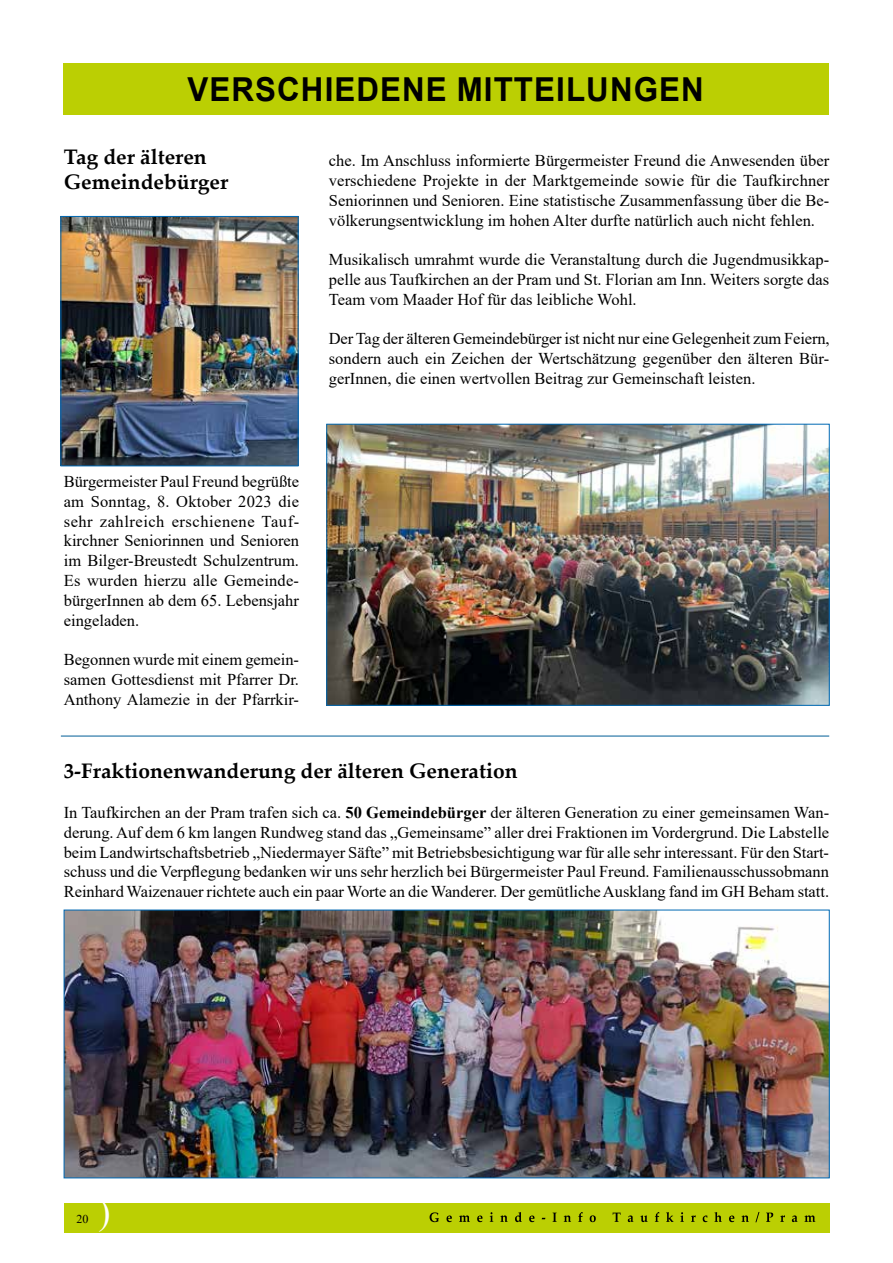
<style>
.page{position:relative;width:893px;height:1263px;background:#fff}
.page>*{position:absolute;margin:0;border:0;box-sizing:border-box;transform-origin:0 0}
.t1{font:36px "Times New Roman";color:#fff}
.t2{font:700 33px "Arial";letter-spacing:.035em;color:#000;scale:.95 1}
.t3{font:700 21px/25.2px "Palatino Linotype";color:#000}
.t4{font:16.5px/19.8px "Times New Roman";color:#000;text-align:justify}
.t5{font:12px "Times New Roman";color:#000}
.s1{font-weight:700}
</style>
<div class="page">
<div style="left:64px;top:1203px;width:765px;height:30px;background:#bbcf03"></div>
<svg style="left:430px;top:1212px;width:385px;height:10px"></svg>
<div style="left:63px;top:64px;width:765px;height:51px;background:#bbcf03"></div>
<img style="left:62px;top:218px;width:235px;height:246px">
<div style="left:60px;top:216px;width:239px;height:250px;border:1px solid #0069b4"></div>
<img style="left:328px;top:426px;width:500px;height:278px">
<div style="left:326px;top:424px;width:504px;height:282px;border:1px solid #0069b4"></div>
<hr style="left:61px;top:736px;width:768px;height:1px;background:#005d96">
<img style="left:66px;top:912px;width:762px;height:264px">
<div style="left:64px;top:910px;width:766px;height:268px;border:1px solid #0069b4"></div>
<h2 class="t2" style="left:187px;top:66px;width:545px">VERSCHIEDENE MITTEILUNGEN</h2>
<p class="t3" style="left:64px;top:144px;width:166px">Tag der älteren<br>Gemeindebürger</p>
<p class="t4" style="left:329px;top:150px;width:502px">che. Im Anschluss informierte Bürgermeister Freund die Anwesenden über verschiedene Projekte in der Marktgemeinde sowie für die Taufkirchner Seniorinnen und Senioren. Eine statistische Zusammenfassung über die Be&shy;völkerungsentwicklung im hohen Alter durfte natürlich auch nicht fehlen.</p>
<p class="t4" style="left:329px;top:249px;width:502px">Musikalisch umrahmt wurde die Veranstaltung durch die Jugendmusikkap&shy;pelle aus Taufkirchen an der Pram und St. Florian am Inn. Weiters sorgte das Team vom Maader Hof für das leibliche Wohl.</p>
<p class="t4" style="left:329px;top:328px;width:502px">Der Tag der älteren Gemeindebürger ist nicht nur eine Gelegenheit zum Feiern, sondern auch ein Zeichen der Wertschätzung gegenüber den älteren Bür&shy;gerInnen, die einen wertvollen Beitrag zur Gemeinschaft leisten.</p>
<p class="t4" style="left:64px;top:471px;width:237px">Bürgermeister Paul Freund begrüßte am Sonntag, 8. Oktober 2023 die sehr zahlreich erschienene Tauf&shy;kirchner Seniorinnen und Senioren im Bilger-Breustedt Schulzentrum.<br>Es wurden hierzu alle Gemeinde&shy;bürgerInnen ab dem 65. Lebensjahr eingeladen.</p>
<p class="t4" style="left:64px;top:649px;width:237px">Begonnen wurde mit einem gemein&shy;samen Gottesdienst mit Pfarrer Dr.<br>Anthony Alamezie in der Pfarrkir-</p>
<p class="t3" style="left:64px;top:758px;width:455px">3-Fraktionenwanderung der älteren Generation</p>
<p class="t4" style="left:64px;top:802px;width:767px">In Taufkirchen an der Pram trafen sich ca. <span class="s1">50 Gemeindebürger</span> der älteren Generation zu einer gemeinsamen Wan&shy;derung. Auf dem 6 km langen Rundweg stand das „Gemeinsame” aller drei Fraktionen im Vordergrund. Die Labstelle beim Landwirtschaftsbetrieb „Niedermayer Säfte” mit Betriebsbesichtigung war für alle sehr interessant. Für den Start&shy;schuss und die Verpflegung bedanken wir uns sehr herzlich bei Bürgermeister Paul Freund. Familienausschussobmann Reinhard Waizenauer richtete auch ein paar Worte an die Wanderer. Der gemütliche Ausklang fand im GH Beham statt.</p>
<p class="t5" style="left:76px;top:1210px;width:13px">20</p>
<h1 class="t1" style="left:98px;top:1186px;width:13px">)</h1>
</div>
